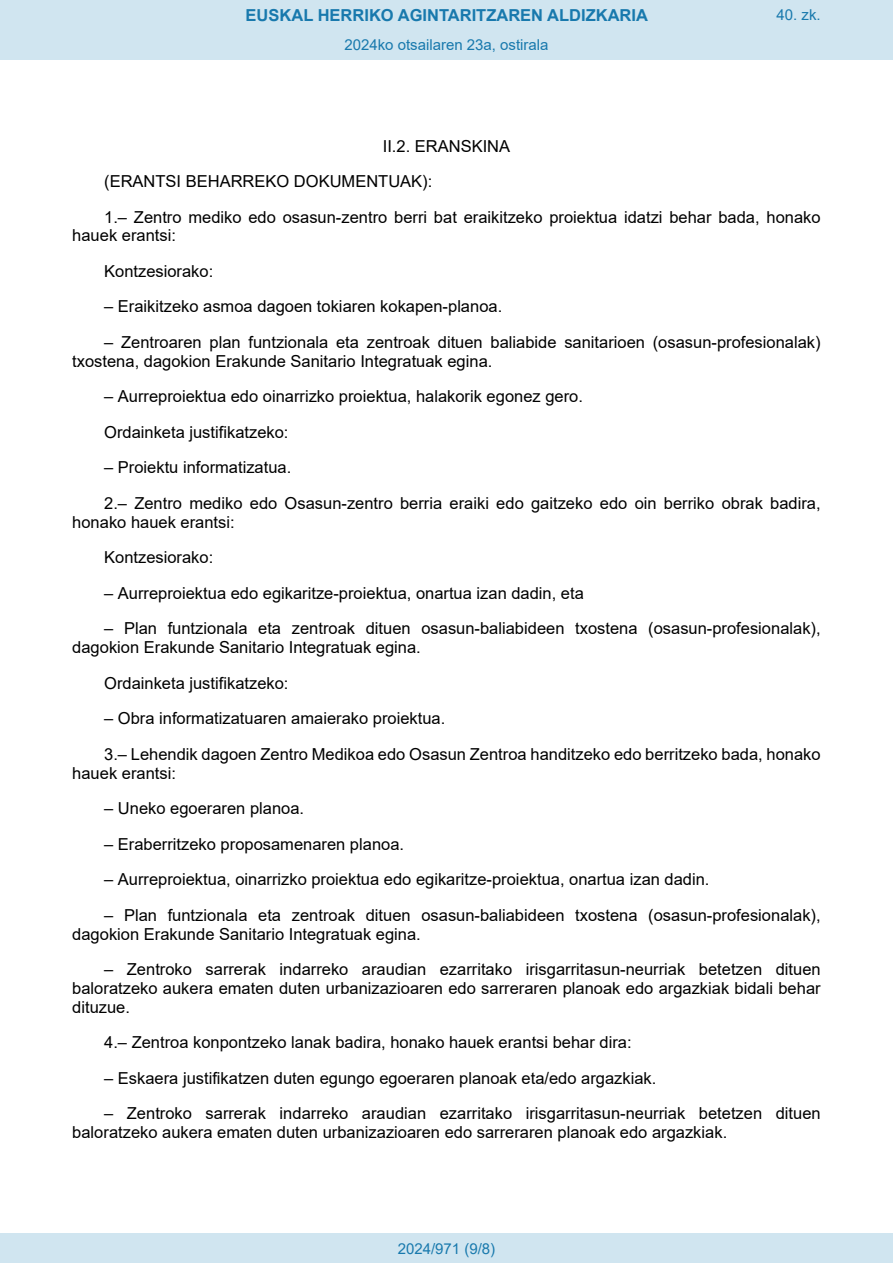
<style>
.page{position:relative;width:893px;height:1263px;background:#fff}
.page>*{position:absolute;margin:0;border:0;box-sizing:border-box;transform-origin:0 0}
.t1{font:16.5px/35.4px "Arial";color:#000}
.t2{font:700 16.5px "Arial";color:#1879ad}
.Paginacion_Centro{font:15px "Arial";color:#1879ad}
</style>
<div class="page">
<div style="left:0;top:0;width:893px;height:60px;background:#d0e5f0"></div>
<div style="left:0;top:1233px;width:893px;height:30px;background:#d0e5f0"></div>
<p class="t2" style="left:246px;top:3px;width:404px">EUSKAL HERRIKO AGINTARITZAREN ALDIZKARIA</p>
<p class="Paginacion_Centro" style="left:776px;top:5px;width:46px">40. zk.</p>
<p class="Paginacion_Centro" style="left:344px;top:35px;width:206px">2024ko otsailaren 23a, ostirala</p>
<p class="t1" style="left:104px;top:128px;width:718px;text-indent:279px">II.2. ERANSKINA<br>(ERANTSI BEHARREKO DOKUMENTUAK):<br>1.– Zentro mediko edo osasun-zentro berri bat eraikitzeko proiektua idatzi behar bada, honako</p>
<p class="t1" style="left:104px;top:218px;width:111px;text-indent:-32px">hauek erantsi:<br>Kontzesiorako:</p>
<p class="t1" style="left:104px;top:289px;width:400px">– Eraikitzeko asmoa dagoen tokiaren kokapen-planoa.</p>
<p class="t1" style="left:72px;top:333px;width:750px;line-height:18.9px;text-indent:32px">– Zentroaren plan funtzionala eta zentroak dituen baliabide sanitarioen (osasun-profesionalak) txostena, dagokion Erakunde Sanitario Integratuak egina.</p>
<p class="t1" style="left:104px;top:379px;width:480px">– Aurreproiektua edo oinarrizko proiektua, halakorik egonez gero.<br>Ordainketa justifikatzeko:</p>
<p class="t1" style="left:104px;top:450px;width:718px">– Proiektu informatizatua.<br>2.– Zentro mediko edo Osasun-zentro berria eraiki edo gaitzeko edo oin berriko obrak badira,</p>
<p class="t1" style="left:104px;top:504px;width:132px;text-indent:-32px">honako hauek erantsi:<br>Kontzesiorako:</p>
<p class="t1" style="left:104px;top:575px;width:481px">– Aurreproiektua edo egikaritze-proiektua, onartua izan dadin, eta</p>
<p class="t1" style="left:72px;top:619px;width:750px;line-height:18.9px;text-indent:32px">– Plan funtzionala eta zentroak dituen osasun-baliabideen txostena (osasun-profesionalak), dagokion Erakunde Sanitario Integratuak egina.</p>
<p class="t1" style="left:104px;top:665px;width:186px">Ordainketa justifikatzeko:</p>
<p class="t1" style="left:104px;top:700px;width:718px">– Obra informatizatuaren amaierako proiektua.<br>3.– Lehendik dagoen Zentro Medikoa edo Osasun Zentroa handitzeko edo berritzeko bada, honako</p>
<p class="t1" style="left:72px;top:755px;width:105px">hauek erantsi:</p>
<p class="t1" style="left:104px;top:790px;width:201px">– Uneko egoeraren planoa.</p>
<p class="t1" style="left:104px;top:826px;width:301px">– Eraberritzeko proposamenaren planoa.</p>
<p class="t1" style="left:104px;top:861px;width:607px">– Aurreproiektua, oinarrizko proiektua edo egikaritze-proiektua, onartua izan dadin.</p>
<p class="t1" style="left:72px;top:905px;width:750px;line-height:18.9px;text-indent:32px">– Plan funtzionala eta zentroak dituen osasun-baliabideen txostena (osasun-profesionalak), dagokion Erakunde Sanitario Integratuak egina.</p>
<p class="t1" style="left:72px;top:960px;width:750px;line-height:18.9px;text-align:justify;text-indent:32px">– Zentroko sarrerak indarreko araudian ezarritako irisgarritasun-neurriak betetzen dituen baloratzeko aukera ematen duten urbanizazioaren edo sarreraren planoak edo argazkiak bidali behar dituzue.</p>
<p class="t1" style="left:104px;top:1025px;width:529px">4.– Zentroa konpontzeko lanak badira, honako hauek erantsi behar dira:</p>
<p class="t1" style="left:104px;top:1060px;width:554px">– Eskaera justifikatzen duten egungo egoeraren planoak eta/edo argazkiak.</p>
<p class="t1" style="left:72px;top:1104px;width:750px;line-height:18.9px;text-indent:32px">– Zentroko sarrerak indarreko araudian ezarritako irisgarritasun-neurriak betetzen dituen baloratzeko aukera ematen duten urbanizazioaren edo sarreraren planoak edo argazkiak.</p>
<p class="Paginacion_Centro" style="left:398px;top:1238px;width:99px">2024/971 (9/8)</p>
</div>
